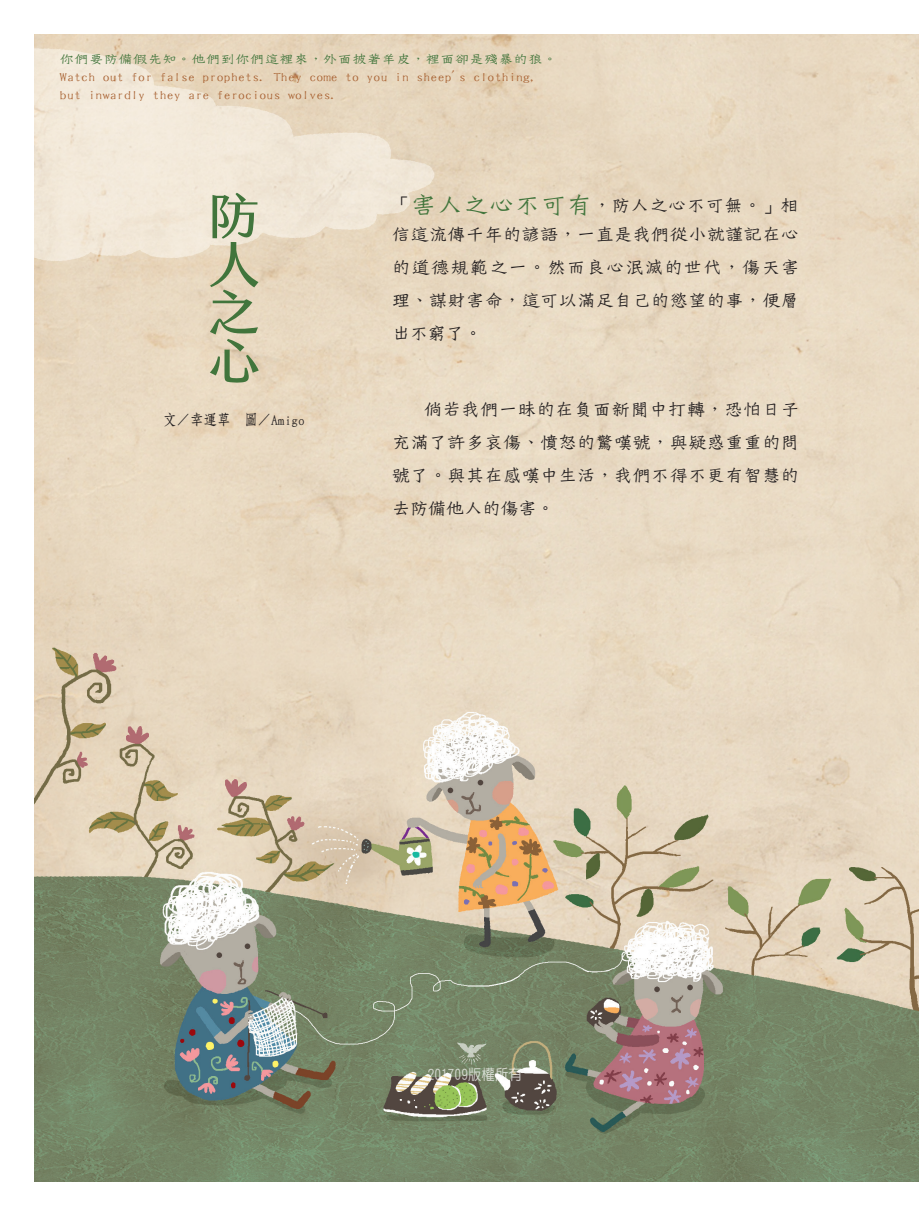
<style>
.page{position:relative;width:919px;height:1217px;background:#fff}
.page>*{position:absolute;margin:0;border:0;box-sizing:border-box;transform-origin:0 0}
.大標{font:48.6px/48.6px "jf jinxuan fresh 2.1 Medium";color:#41753c;text-align:justify;scale:1.11 1}
.主題前言{font:19.5px/33px "DF Tie Xian W3 WIN BF";letter-spacing:-.05em;color:#231f20;text-align:justify}
.作者{font:15px "DF Fang Song W6 WIN BF";color:#231f20;scale:.9 1}
.t1{font:15px "DF Yuan W5 WIN BF";color:#fff;scale:.9 1}
.眉批{font:13.5px "DF Tie Xian W3 WIN BF";letter-spacing:-.025em;color:#aa6536;scale:1.11 1}
.眉批-2{font:13.5px "DF Tie Xian W3 WIN BF";letter-spacing:-.025em;color:#41753c;scale:1.11 1}
.s1{font-size:27px;color:#41753c}
</style>
<div class="page">
<img style="left:34px;top:34px;width:884px;height:1147px">
<svg style="left:457px;top:1042px;width:29px;height:22px"></svg>
<p class="眉批-2" style="left:60px;top:52px;width:450px">你們要防備假先知。他們到你們這裡來，外面披著羊皮，裡面卻是殘暴的狼。</p>
<p class="眉批" style="left:60px;top:70px;width:432px">Watch out for false prophets. They come to you in sheep's clothing,</p>
<p class="眉批" style="left:60px;top:88px;width:252px">but inwardly they are ferocious wolves.</p>
<p class="大標" style="left:207px;top:194px;width:48px">防人之心</p>
<p class="作者" style="left:163px;top:411px;width:159px">文／幸運草 圖／Amigo</p>
<p class="主題前言" style="left:391px;top:190px;width:410px;line-height:29.2px">「<span class="s1">害人之心不可有</span>，防人之心不可無。」相信這流傳千年的諺語，一直是我們從小就謹記在心</p>
<p class="主題前言" style="left:391px;top:251px;width:410px">的道德規範之一。然而良心泯滅的世代，傷天害理、謀財害命，這可以滿足自己的慾望的事，便層出不窮了。</p>
<p class="主題前言" style="left:391px;top:392px;width:410px;text-indent:32px">倘若我們一昧的在負面新聞中打轉，恐怕日子充滿了許多哀傷、憤怒的驚嘆號，與疑惑重重的問號了。與其在感嘆中生活，我們不得不更有智慧的去防備他人的傷害。</p>
<p class="t1" style="left:427px;top:1067px;width:106px">201709版權所有</p>
</div>
